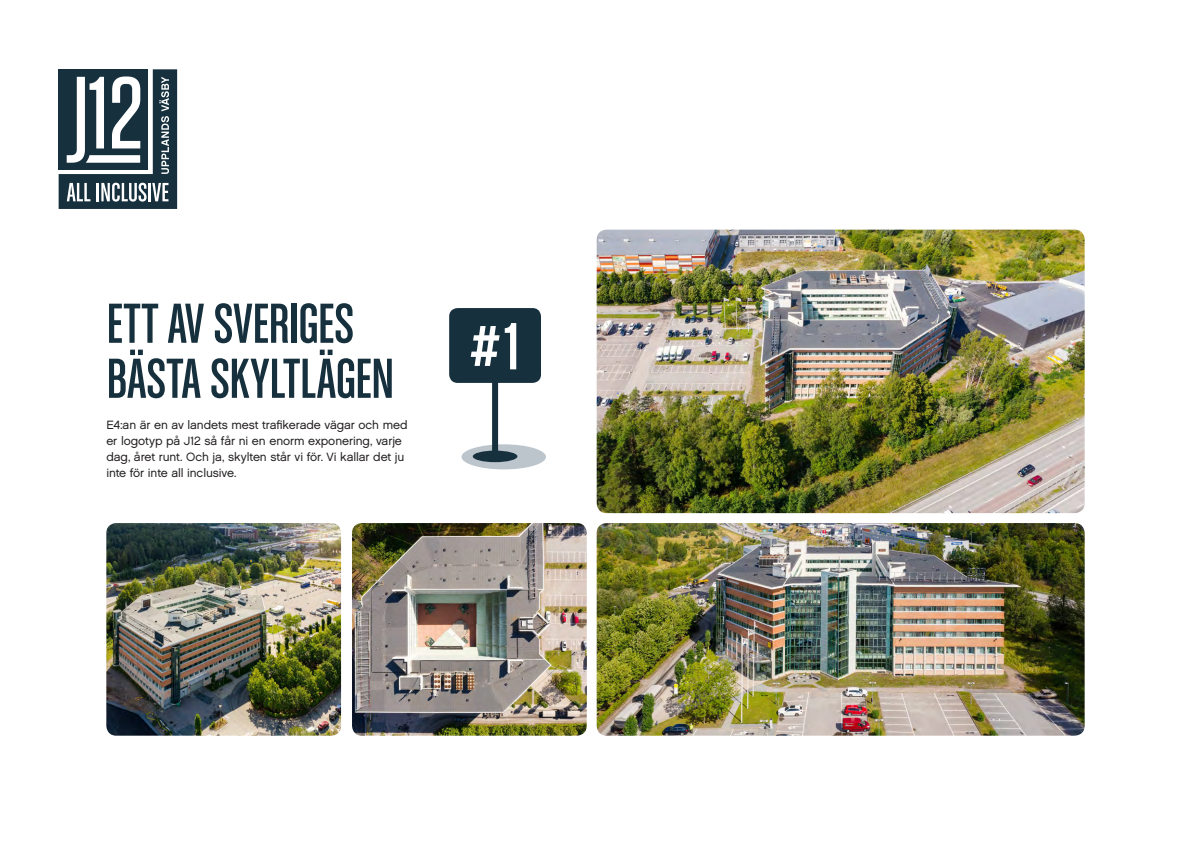
<style>
.page{position:relative;width:1191px;height:842px;background:#fff}
.page>*{position:absolute;margin:0;border:0;box-sizing:border-box;transform-origin:0 0}
.t1{font:71px "Chalet Comprime Cologne Sixty";color:#fff}
.t2{font:60px/55px "Chalet Comprime Cologne Sixty";color:#16303d}
.t3{font:12px/16px "Chalet London Nineteen Sixty";letter-spacing:-.005em;color:#231f20}
</style>
<div class="page">
<img style="left:596px;top:230px;width:488px;height:283px">
<img style="left:596px;top:523px;width:488px;height:213px">
<img style="left:106px;top:523px;width:235px;height:213px">
<img style="left:352px;top:523px;width:235px;height:213px">
<div style="left:461px;top:444px;width:85px;height:25px;background:#bdc5cc;border-radius:50%"></div>
<svg style="left:59px;top:69px;width:118px;height:140px"></svg>
<div style="left:449px;top:308px;width:92px;height:75px;background:#16303d;border-radius:9px"></div>
<div style="left:492px;top:379px;width:6px;height:77px;background:#16303d"></div>
<div style="left:473px;top:451px;width:44px;height:11px;background:#16303d;border-radius:50%"></div>
<p class="t2" style="left:106px;top:295px;width:289px">ETT AV SVERIGES<br>BÄSTA SKYLTLÄGEN</p>
<p class="t3" style="left:106px;top:417px;width:303px">E4:an är en av landets mest trafikerade vägar och med er logotyp på J12 så får ni en enorm exponering, varje dag, året runt. Och ja, skylten står vi för. Vi kallar det ju inte för inte all inclusive.</p>
<p class="t1" style="left:470px;top:307px;width:51px">#1</p>
</div>
